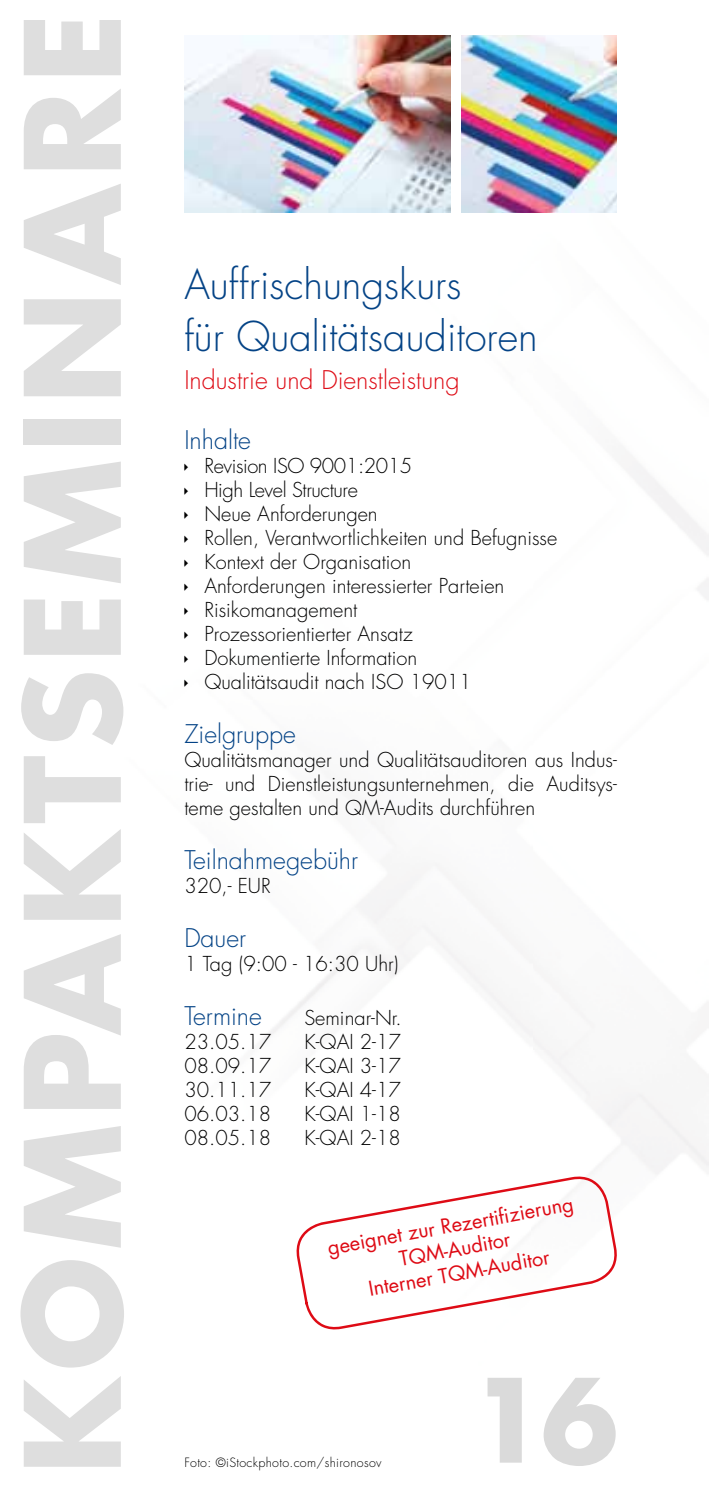
<style>
.page{position:relative;width:709px;height:1489px;background:#fff}
.page>*{position:absolute;margin:0;border:0;box-sizing:border-box;transform-origin:0 0}
.t1{font:700 128.75px "Futura Std";letter-spacing:.05em;color:#dedede}
.t2{font:700 112.5px "Futura Std";color:#dadada}
.t3{font:300 40px/52.5px "Futura Std";color:#044386}
.t4{font:300 25px "Futura Std";color:#044386}
.t5{font:300 25px "Futura Std";color:#de0b15}
.t6{font:300 20px/24px "Futura Std";color:#000}
.t7{font:20px/24px "Futura Std";color:#de0b15;text-align:center}
.t8{font:300 12.5px "Futura Std";letter-spacing:.025em;color:#000}
</style>
<div class="page">
<img style="left:261px;top:35px;width:448px;height:1295px">
<svg style="left:296px;top:1175px;width:321px;height:154px"></svg>
<img style="left:461px;top:35px;width:156px;height:178px">
<img style="left:184px;top:35px;width:266px;height:178px">
<h1 class="t1" style="left:-13px;top:1474px;width:1463px;rotate:-90deg">KOMPAKTSEMINARE</h1>
<h3 class="t3" style="left:184px;top:259px;width:355px">Auffrischungskurs<br>für Qualitätsauditoren</h3>
<p class="t5" style="left:184px;top:364px;width:277px">Industrie und Dienstleistung</p>
<p class="t4" style="left:184px;top:424px;width:68px">Inhalte</p>
<p class="t6" style="left:204px;top:454px;width:354px">Revision ISO 9001:2015<br>High Level Structure<br>Neue Anforderungen<br>Rollen, Verantwortlichkeiten und Befugnisse<br>Kontext der Organisation<br>Anforderungen interessierter Parteien<br>Risikomanagement<br>Prozessorientierter Ansatz<br>Dokumentierte Information<br>Qualitätsaudit nach ISO 19011</p>
<p class="t4" style="left:184px;top:718px;width:113px">Zielgruppe</p>
<p class="t6" style="left:184px;top:748px;width:434px;text-align:justify">Qualitätsmanager und Qualitätsauditoren aus Indus&shy;trie- und Dienstleistungsunternehmen, die Auditsy s&shy;teme gestalten und QM-Audits durchführen</p>
<p class="t4" style="left:184px;top:844px;width:175px">Teilnahmegebühr</p>
<p class="t6" style="left:184px;top:874px;width:88px">320,- EUR</p>
<p class="t4" style="left:184px;top:922px;width:63px">Dauer</p>
<p class="t6" style="left:184px;top:952px;width:216px">1 Tag (9:00 - 16:30 Uhr)</p>
<p class="t4" style="left:184px;top:1000px;width:79px">Termine</p>
<p class="t6" style="left:304px;top:1006px;width:99px">Seminar-Nr.</p>
<p class="t6" style="left:184px;top:1030px;width:88px">23.05.17</p>
<p class="t6" style="left:304px;top:1030px;width:98px">K-QAI 2-17</p>
<p class="t6" style="left:184px;top:1054px;width:88px">08.09.17</p>
<p class="t6" style="left:304px;top:1054px;width:98px">K-QAI 3-17</p>
<p class="t6" style="left:184px;top:1078px;width:88px">30.11.17</p>
<p class="t6" style="left:304px;top:1078px;width:98px">K-QAI 4-17</p>
<p class="t6" style="left:184px;top:1102px;width:88px">06.03.18</p>
<p class="t6" style="left:304px;top:1102px;width:98px">K-QAI 1-18</p>
<p class="t6" style="left:184px;top:1126px;width:88px">08.05.18</p>
<p class="t6" style="left:304px;top:1126px;width:98px">K-QAI 2-18</p>
<p class="t7" style="left:326px;top:1235px;width:251px;rotate:-10deg">geeignet zur Rezertifi zierung<br>TQM-Auditor<br>Interner TQM-Auditor</p>
<p class="t8" style="left:184px;top:1454px;width:199px">Foto: ©iStockphoto.com/shironosov</p>
<h2 class="t2" style="left:469px;top:1345px;width:150px">16</h2>
</div>
